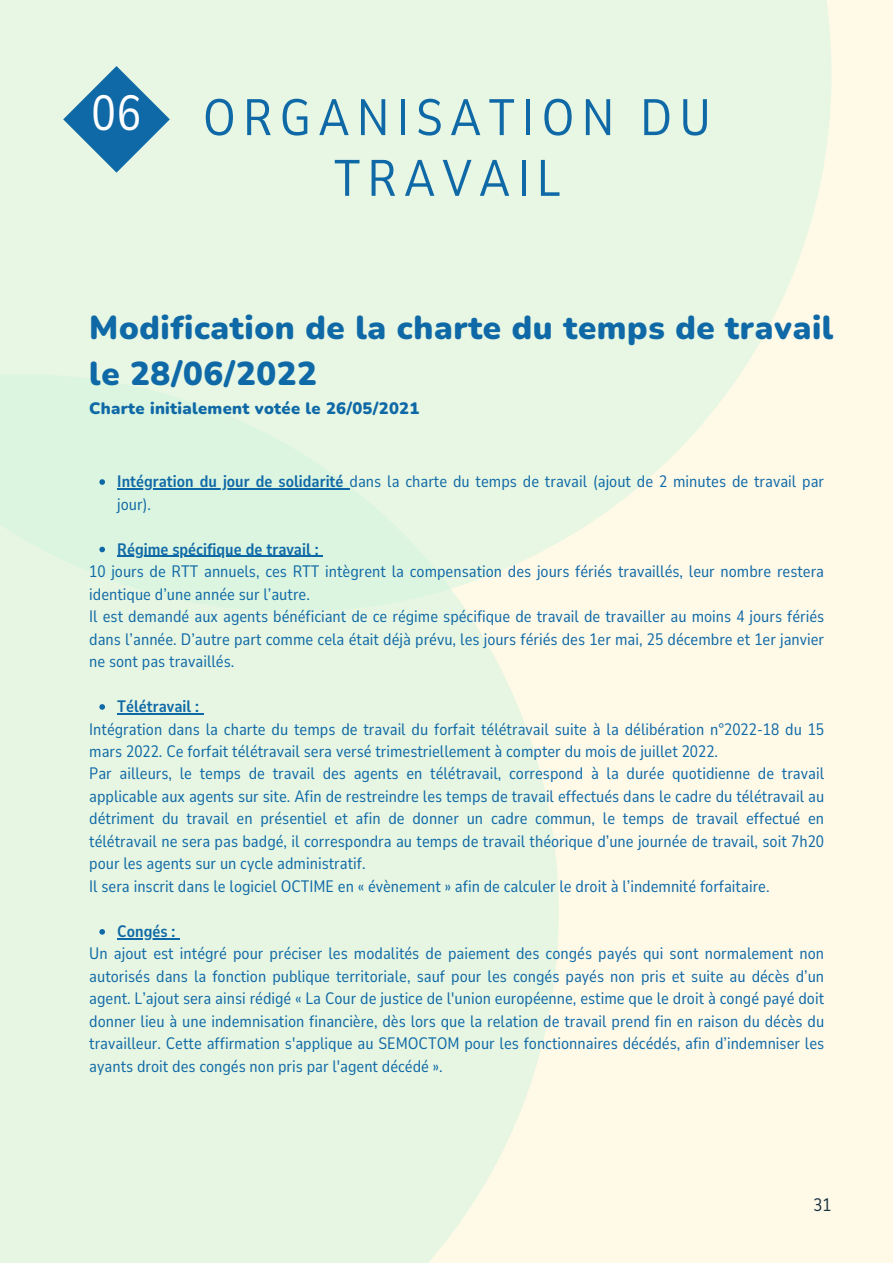
<style>
.page{position:relative;width:893px;height:1264px;background:#fff}
.page>*{position:absolute;margin:0;border:0;box-sizing:border-box;transform-origin:0 0}
.t1{font:51px/60.8px "Nunito Sans 10 pt Condensed";letter-spacing:.135em;color:#0f69a6;text-align:center}
.t2{font:49.2px "Nunito Sans 10 pt Condensed";color:#fff}
.t3{font:900 33px/46px "Nunito";letter-spacing:.02em;color:#0f69a6}
.t4{font:18px "Nunito Sans 10 pt Condensed";color:#193441}
.t5{font:16.5px/22.5px "Nunito Sans 10 pt Condensed";color:#0f69a6}
.t6{font:700 16.5px "Nunito Sans 10 pt Condensed";color:#0f69a6}
.t7{font:900 16.5px "Nunito";letter-spacing:.02em;color:#0f69a6}
.s1{font-weight:700}
</style>
<div class="page">
<div style="left:0;top:0;width:892px;height:1262px;background:#fff9e8"></div>
<div style="left:0;top:0;width:831px;height:612px;background:linear-gradient(to bottom,#e2f6e2,#fcf9e7)"></div>
<svg style="left:63px;top:66px;width:107px;height:107px;background:#7db1c4"></svg>
<div style="left:0;top:374px;width:559px;height:888px;background:#e7f6e2"></div>
<svg style="left:99px;top:479px;width:6px;height:6px"></svg>
<hr style="left:117px;top:488px;width:232px;height:1px;background:#0f69a6">
<svg style="left:99px;top:546px;width:6px;height:6px"></svg>
<hr style="left:117px;top:555px;width:202px;height:2px;background:#0f69a6">
<svg style="left:99px;top:704px;width:6px;height:5px"></svg>
<hr style="left:117px;top:713px;width:82px;height:1px;background:#0f69a6">
<svg style="left:99px;top:929px;width:6px;height:5px"></svg>
<hr style="left:117px;top:938px;width:58px;height:1px;background:#0f69a6">
<p class="t2" style="left:92px;top:80px;width:51px">06</p>
<p class="t1" style="left:203px;top:88px;width:509px">ORGANISATION DU<br>TRAVAIL</p>
<p class="t3" style="left:89px;top:305px;width:745px">Modification de la charte du temps de travail le 28/06/2022</p>
<p class="t7" style="left:89px;top:397px;width:331px">Charte initialement votée le 26/05/2021</p>
<p class="t5" style="left:117px;top:470px;width:708px"><span class="s1">Intégration du jour de solidarité</span> dans la charte du temps de travail (ajout de 2 minutes de travail par jour).</p>
<p class="t6" style="left:117px;top:538px;width:203px">Régime spécifique de travail :</p>
<p class="t5" style="left:89px;top:560px;width:736px">10 jours de RTT annuels, ces RTT intègrent la compensation des jours fériés travaillés, leur nombre restera identique d’une année sur l’autre.</p>
<p class="t5" style="left:89px;top:605px;width:736px;text-align:justify">Il est demandé aux agents bénéficiant de ce régime spécifique de travail de travailler au moins 4 jours fériés dans l’année. D’autre part comme cela était déjà prévu, les jours fériés des 1er mai, 25 décembre et 1er janvier ne sont pas travaillés.</p>
<p class="t6" style="left:117px;top:695px;width:83px">Télétravail :</p>
<p class="t5" style="left:89px;top:717px;width:736px">Intégration dans la charte du temps de travail du forfait télétravail suite à la délibération n°2022-18 du 15 mars 2022. Ce forfait télétravail sera versé trimestriellement à compter du mois de juillet 2022.</p>
<p class="t5" style="left:89px;top:762px;width:736px;text-align:justify">Par ailleurs, le temps de travail des agents en télétravail, correspond à la durée quotidienne de travail applicable aux agents sur site. Afin de restreindre les temps de travail effectués dans le cadre du télétravail au détriment du travail en présentiel et afin de donner un cadre commun, le temps de travail effectué en télétravail ne sera pas badgé, il correspondra au temps de travail théorique d’une journée de travail, soit 7h20 pour les agents sur un cycle administratif.</p>
<p class="t5" style="left:89px;top:875px;width:681px">Il sera inscrit dans le logiciel OCTIME en « évènement » afin de calculer le droit à l’indemnité forfaitaire.</p>
<p class="t6" style="left:117px;top:920px;width:60px">Congés :</p>
<p class="t5" style="left:89px;top:942px;width:736px;text-align:justify">Un ajout est intégré pour préciser les modalités de paiement des congés payés qui sont normalement non autorisés dans la fonction publique territoriale, sauf pour les congés payés non pris et suite au décès d’un agent. L’ajout sera ainsi rédigé « La Cour de justice de l'union européenne, estime que le droit à congé payé doit donner lieu à une indemnisation financière, dès lors que la relation de travail prend fin en raison du décès du travailleur. Cette affirmation s'applique au SEMOCTOM pour les fonctionnaires décédés, afin d’indemniser les ayants droit des congés non pris par l'agent décédé ».</p>
<p class="t4" style="left:813px;top:1192px;width:20px">31</p>
</div>
